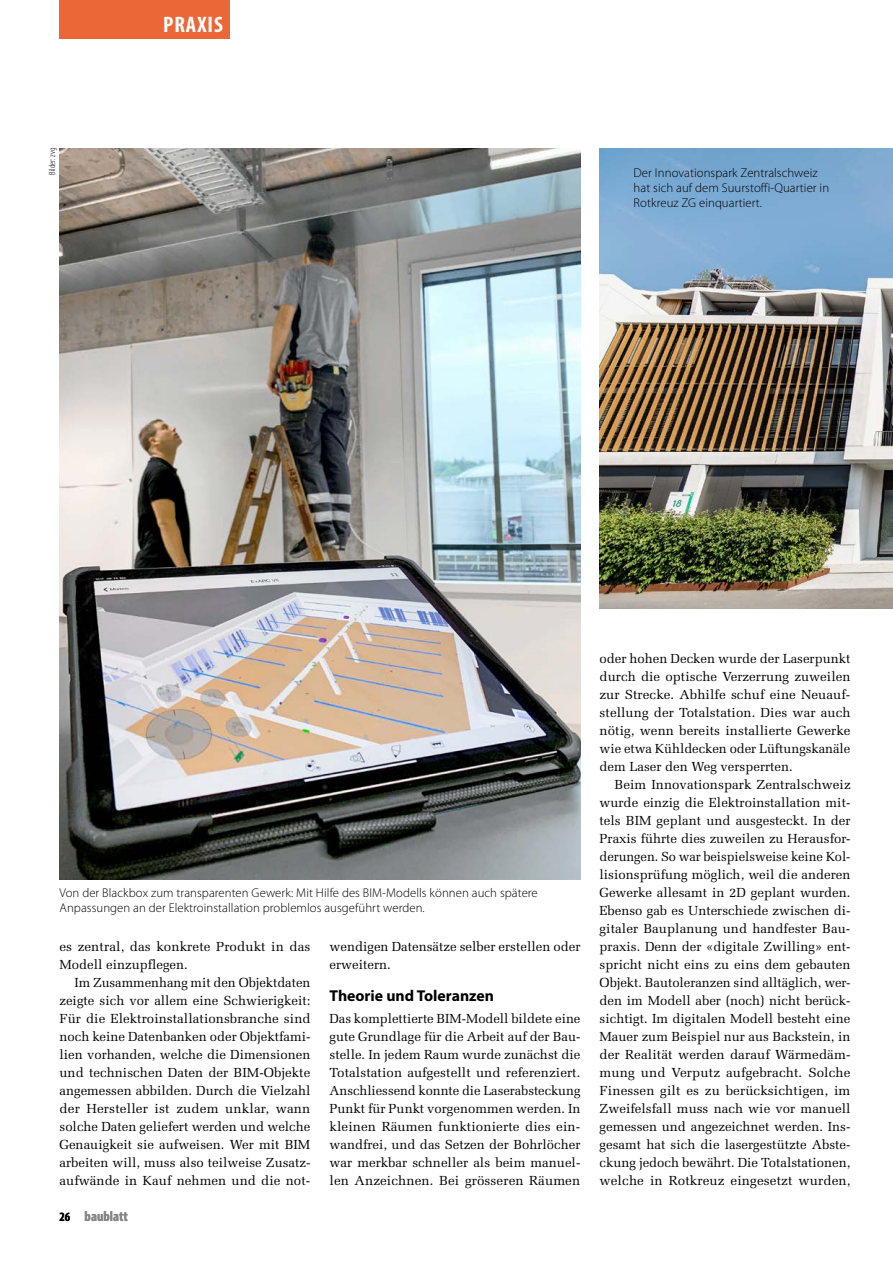
<style>
.page{position:relative;width:893px;height:1263px;background:#fff}
.page>*{position:absolute;margin:0;border:0;box-sizing:border-box;transform-origin:0 0}
.t1{font:700 condensed 22.5px "Myriad Pro";letter-spacing:.045em;color:#fff}
.t2{font:700 15.75px "Myriad Pro";color:#000}
.t3{font:700 condensed 14.25px "Myriad Pro";color:#868786}
.t4{font:13.2px/18px "Melior LT Std";color:#000;text-align:justify}
.t5{font:300 12.75px/15px "Myriad Pro";letter-spacing:.005em;color:#000}
.t6{font:300 condensed 9px "Myriad Pro";color:#000}
.s1{font-size:12.75px;color:#000}
</style>
<div class="page">
<div style="left:60px;top:0;width:170px;height:38px;background:#ec6737"></div>
<img style="left:60px;top:148px;width:520px;height:731px">
<img style="left:600px;top:149px;width:293px;height:460px">
<p class="t6" style="left:48px;top:175px;width:28px;rotate:-90deg">Bilder: zvg</p>
<h1 class="t1" style="left:163px;top:10px;width:61px">PRAXIS</h1>
<p class="t5" style="left:634px;top:165px;width:197px">Der Innovationspark Zentralschweiz hat sich auf dem Suurstoffi-Quartier in<br>Rotkreuz ZG einquartiert.</p>
<p class="t5" style="left:60px;top:885px;width:480px">Von der Blackbox zum transparenten Gewerk: Mit Hilfe des BIM-Modells können auch spätere<br>Anpassungen an der Elektroinstallation problemlos ausgeführt werden.</p>
<p class="t4" style="left:60px;top:938px;width:252px">es zentral, das konkrete Produkt in das<br>Modell einzupflegen.</p>
<p class="t4" style="left:60px;top:974px;width:253px;text-indent:15px">Im Zusammenhang mit den Objektdaten zeigte sich vor allem eine Schwierigkeit:<br>Für die Elektroinstallationsbranche sind noch keine Datenbanken oder Objektfami&shy;lien vorhanden, welche die Dimensionen und technischen Daten der BIM-Objekte angemessen abbilden. Durch die Vielzahl der Hersteller ist zudem unklar, wann solche Daten geliefert werden und welche Genauigkeit sie aufweisen. Wer mit BIM arbeiten will, muss also teilweise Zusatz&shy;aufwände in Kauf nehmen und die not-</p>
<p class="t3" style="left:60px;top:1207px;width:70px"><span class="s1">26</span> baublatt</p>
<p class="t4" style="left:330px;top:938px;width:252px">wendigen Datensätze selber erstellen oder erweitern.</p>
<p class="t2" style="left:330px;top:987px;width:166px">Theorie und Toleranzen</p>
<p class="t4" style="left:330px;top:1010px;width:252px">Das komplettierte BIM-Modell bildete eine gute Grundlage für die Arbeit auf der Bau&shy;stelle. In jedem Raum wurde zunächst die Totalstation aufgestellt und referenziert.<br>Anschliessend konnte die Laserabsteckung Punkt für Punkt vorgenommen werden. In kleinen Räumen funktionierte dies ein&shy;wandfrei, und das Setzen der Bohrlöcher war merkbar schneller als beim manuel&shy;len Anzeichnen. Bei grösseren Räumen</p>
<p class="t4" style="left:600px;top:650px;width:252px">oder hohen Decken wurde der Laserpunkt durch die optische Verzerrung zuweilen zur Strecke. Abhilfe schuf eine Neuauf&shy;stellung der Totalstation. Dies war auch nötig, wenn bereits installierte Gewerke wie etwa Kühldecken oder Lüftungskanäle dem Laser den Weg versperrten.</p>
<p class="t4" style="left:600px;top:776px;width:253px;text-indent:15px">Beim Innovationspark Zentralschweiz wurde einzig die Elektroinstallation mit&shy;tels BIM geplant und ausgesteckt. In der Praxis führte dies zuweilen zu Herausfor&shy;derungen. So war beispielsweise keine Kol&shy;lisionsprüfung möglich, weil die anderen Gewerke allesamt in 2D geplant wurden.<br>Ebenso gab es Unterschiede zwischen di&shy;gitaler Bauplanung und handfester Bau&shy;praxis. Denn der «digitale Zwilling» ent&shy;spricht nicht eins zu eins dem gebauten Objekt. Bautoleranzen sind alltäglich, wer&shy;den im Modell aber (noch) nicht berück&shy;sichtigt. Im digitalen Modell besteht eine Mauer zum Beispiel nur aus Backstein, in der Realität werden darauf Wärmedäm&shy;mung und Verputz aufgebracht. Solche Finessen gilt es zu berücksichtigen, im Zweifelsfall muss nach wie vor manuell gemessen und angezeichnet werden. Ins&shy;gesamt hat sich die lasergestützte Abste&shy;ckung jedoch bewährt. Die Totalstationen, welche in Rotkreuz eingesetzt wurden,</p>
</div>
